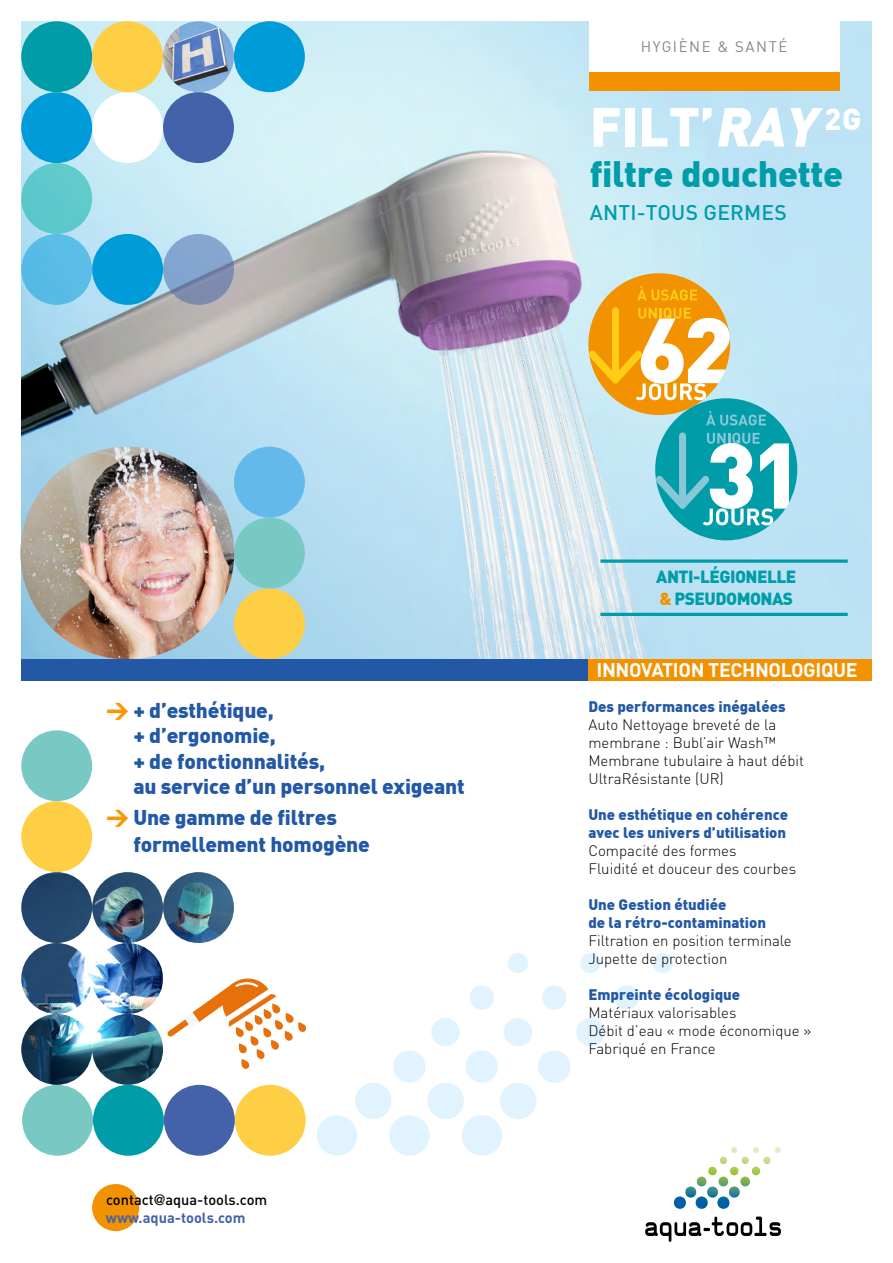
<style>
.page{position:relative;width:893px;height:1263px;background:#fff}
.page>*{position:absolute;margin:0;border:0;box-sizing:border-box;transform-origin:0 0}
.t1{font:900 54px "DIN";color:#fff}
.t2{font:900 36px "DIN";letter-spacing:-.01em;color:#009da8}
.t3{font:900 21px/25.2px "DIN";letter-spacing:-.01em;color:#2258a5}
.t4{font:500 21px "DIN Pro";letter-spacing:.01em;color:#009da8}
.t5{font:700 19.5px "DIN";letter-spacing:-.02em;color:#fff}
.t6{font:900 17.25px/22.5px "DIN";letter-spacing:-.03em;color:#009da8}
.t7{font:300 15px/18px "DIN";color:#000}
.t8{font:900 15px/18px "DIN";color:#2258a5}
.t9{font:15px "DIN";letter-spacing:.1em;color:#878787}
.t10{font:500 14.55px "DIN Pro";color:#000}
.t11{font:700 14.55px "DIN";color:#4462aa}
.s1{font-style:italic}
.s2{font-size:22.5px;color:#f79a00}
.s3{font-family:"Helvetica Neue"}
.s4{color:#f39200}
</style>
<div class="page">
<img style="left:21px;top:21px;width:851px;height:638px">
<svg style="left:673px;top:1147px;width:108px;height:62px"></svg>
<svg style="left:645px;top:1216px;width:136px;height:26px"></svg>
<div style="left:589px;top:70px;width:250px;height:20px;background:#f39200"></div>
<div style="left:92px;top:1184px;width:47px;height:47px;background:#f39200;border-radius:50%"></div>
<div style="left:589px;top:20px;width:250px;height:51px;background:#fff"></div>
<div style="left:21px;top:801px;width:71px;height:71px;background:#fecf44;border-radius:50%"></div>
<div style="left:21px;top:730px;width:71px;height:71px;background:#78c9c3;border-radius:50%"></div>
<div style="left:234px;top:588px;width:71px;height:71px;background:#fecf44;border-radius:50%"></div>
<div style="left:234px;top:518px;width:71px;height:70px;background:#78c9c3;border-radius:50%"></div>
<div style="left:234px;top:447px;width:71px;height:71px;background:#63b9e9;border-radius:50%"></div>
<div style="left:235px;top:1085px;width:71px;height:71px;background:#fecf44;border-radius:50%"></div>
<div style="left:93px;top:1085px;width:71px;height:71px;background:#009da8;border-radius:50%"></div>
<div style="left:164px;top:1085px;width:71px;height:71px;background:#4462aa;border-radius:50%"></div>
<div style="left:22px;top:1085px;width:71px;height:71px;background:#78c9c3;border-radius:50%"></div>
<div style="left:92px;top:234px;width:71px;height:71px;background:#009bd9;border-radius:50%"></div>
<svg style="left:163px;top:234px;width:71px;height:71px;background:#819ac2"></svg>
<div style="left:21px;top:234px;width:71px;height:71px;background:#59bce6;border-radius:50%"></div>
<div style="left:21px;top:163px;width:71px;height:71px;background:#5ec9cb;border-radius:50%"></div>
<div style="left:92px;top:92px;width:71px;height:71px;background:#fff;border-radius:50%"></div>
<div style="left:163px;top:92px;width:71px;height:71px;background:#4462aa;border-radius:50%"></div>
<div style="left:21px;top:92px;width:71px;height:71px;background:#009bd9;border-radius:50%"></div>
<div style="left:234px;top:21px;width:71px;height:71px;background:#009bd9;border-radius:50%"></div>
<div style="left:92px;top:21px;width:71px;height:71px;background:#fecf44;border-radius:50%"></div>
<img style="left:163px;top:21px;width:71px;height:71px;border-radius:35px">
<div style="left:21px;top:21px;width:71px;height:71px;background:#009da8;border-radius:50%"></div>
<img style="left:20px;top:447px;width:214px;height:212px">
<div style="left:21px;top:659px;width:640px;height:22px;background:#2258a5"></div>
<div style="left:588px;top:659px;width:284px;height:22px;background:#f39200"></div>
<svg style="left:580px;top:953px;width:20px;height:20px"></svg>
<svg style="left:615px;top:985px;width:24px;height:25px"></svg>
<svg style="left:653px;top:953px;width:20px;height:20px"></svg>
<svg style="left:317px;top:985px;width:288px;height:171px"></svg>
<svg style="left:508px;top:953px;width:20px;height:20px"></svg>
<img style="left:21px;top:872px;width:213px;height:213px">
<svg style="left:162px;top:975px;width:145px;height:94px"></svg>
<svg style="left:588px;top:273px;width:209px;height:267px;background:#adc9b2"></svg>
<svg style="left:600px;top:559px;width:248px;height:4px"></svg>
<hr style="left:600px;top:613px;width:248px;height:3px;background:#009da8">
<p class="t9" style="left:641px;top:37px;width:148px">HYGIÈNE &amp; SANTÉ</p>
<h1 class="t1" style="left:590px;top:91px;width:273px">FILT’<span class="s1">RAY</span><sup>2G</sup></h1>
<h2 class="t2" style="left:590px;top:150px;width:255px">filtre douchette</h2>
<h3 class="t4" style="left:590px;top:198px;width:199px">ANTI-TOUS GERMES</h3>
<h3 class="t3" style="left:133px;top:697px;width:333px;text-indent:-27px"><span class="s2">&gt;</span> + d’esthétique,<br>+ d’ergonomie,<br>+ de fonctionnalités,<br>au service d’un personnel exigeant</h3>
<h3 class="t3" style="left:133px;top:803px;width:238px;line-height:27px;text-indent:-27px"><span class="s2">&gt;</span> Une gamme de filtres formellement homogène</h3>
<p class="t10" style="left:106px;top:1189px;width:163px">contact<span class="s3">@</span>aqua-tools.com</p>
<p class="t11" style="left:106px;top:1208px;width:141px">www.aqua-tools.com</p>
<p class="t6" style="left:656px;top:564px;width:142px">ANTI-LÉGIONELLE <span class="s4">&amp;</span> PSEUDOMONAS</p>
<h3 class="t5" style="left:597px;top:657px;width:263px">INNOVATION TECHNOLOGIQUE</h3>
<p class="t8" style="left:588px;top:696px;width:199px">Des performances inégalées</p>
<p class="t7" style="left:588px;top:715px;width:217px">Auto Nettoyage breveté de la membrane : Bubl’air Wash™<br>Membrane tubulaire à haut débit<br>UltraRésistante (UR)</p>
<p class="t8" style="left:588px;top:804px;width:201px">Une esthétique en cohérence avec les univers d’utilisation</p>
<p class="t7" style="left:588px;top:841px;width:209px">Compacité des formes<br>Fluidité et douceur des courbes</p>
<p class="t8" style="left:588px;top:894px;width:179px">Une Gestion étudiée<br>de la rétro-contamination</p>
<p class="t7" style="left:588px;top:931px;width:205px">Filtration en position terminale<br>Jupette de protection</p>
<p class="t8" style="left:588px;top:984px;width:153px">Empreinte écologique</p>
<p class="t7" style="left:588px;top:1003px;width:225px">Matériaux valorisables<br>Débit d’eau « mode économique »<br>Fabriqué en France</p>
</div>
